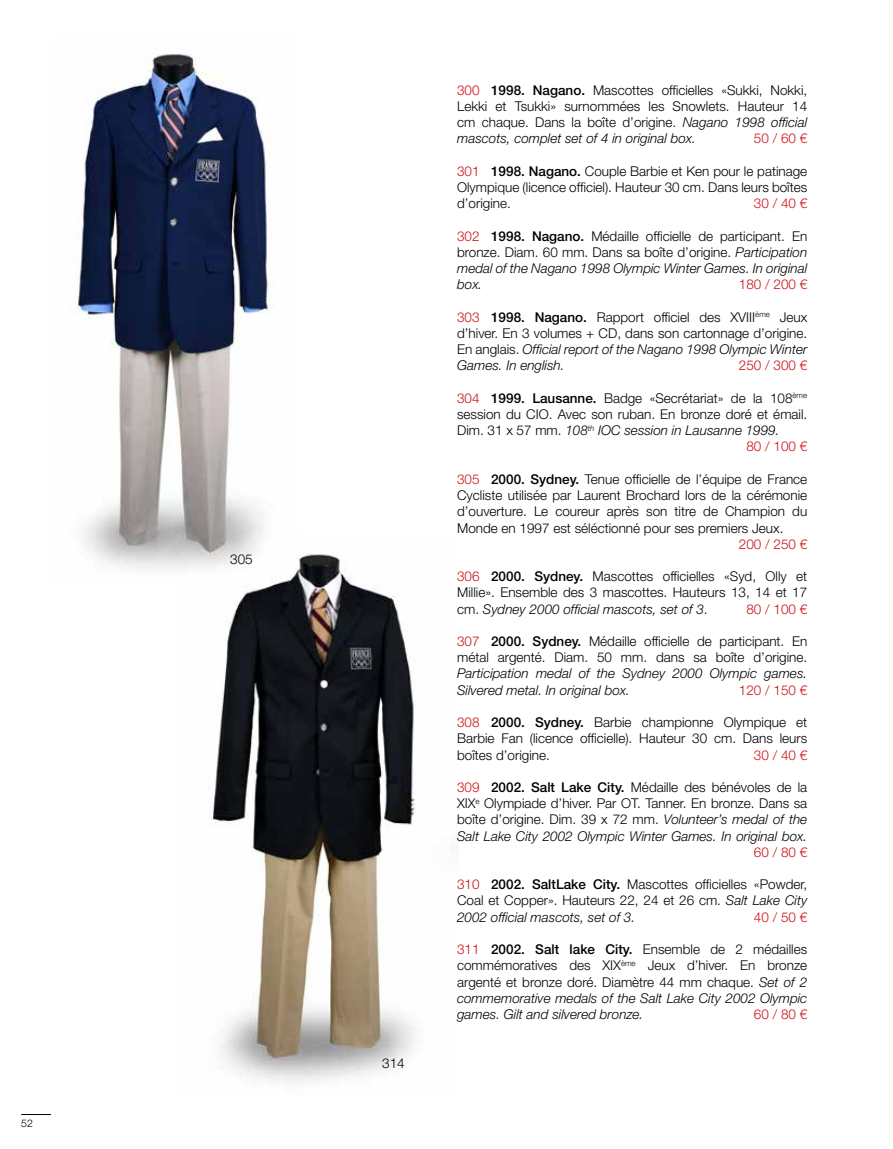
<style>
.page{position:relative;width:893px;height:1149px;background:#fff}
.page>*{position:absolute;margin:0;border:0;box-sizing:border-box;transform-origin:0 0}
.t1{font:300 13.5px/16.2px "Helvetica Neue LT Std";color:#000;text-align:justify}
.t2{font:italic 300 13.5px/16.2px "Helvetica Neue LT Std";color:#000}
.t3{font:300 13.5px "Helvetica Neue LT Std";color:#cd1013}
.t4{font:300 10.5px "Helvetica Neue LT Std";color:#000}
.s1{color:#cd1013}
.s2{font-weight:500}
.s3{font-style:italic}
.s4{font-style:normal}
</style>
<div class="page">
<hr style="left:21px;top:1113px;width:30px;height:1px;background:#000">
<img style="left:67px;top:54px;width:206px;height:515px">
<img style="left:174px;top:533px;width:242px;height:550px">
<p class="t4" style="left:21px;top:1116px;width:13px">52</p>
<p class="t1" style="left:230px;top:550px;width:24px">305</p>
<p class="t1" style="left:382px;top:1054px;width:24px">314</p>
<p class="t1" style="left:457px;top:81px;width:352px"><span class="s1">300</span> <span class="s2">1998. Nagano.</span> Mascottes officielles «Sukki, Nokki, Lekki et Tsukki» surnommées les Snowlets. Hauteur 14 cm chaque. Dans la boîte d’origine. <span class="s3">Nagano 1998 official mascots, complet set of 4 in original box.</span></p>
<p class="t3" style="left:754px;top:130px;width:55px">50 / 60 €</p>
<p class="t1" style="left:457px;top:162px;width:352px"><span class="s1">301</span> <span class="s2">1998. Nagano.</span> Couple Barbie et Ken pour le patinage Olympique (licence officiel). Hauteur 30 cm. Dans leurs boîtes d’origine.</p>
<p class="t3" style="left:754px;top:195px;width:55px">30 / 40 €</p>
<p class="t1" style="left:457px;top:227px;width:352px"><span class="s1">302</span> <span class="s2">1998. Nagano.</span> Médaille officielle de participant. En bronze. Diam. 60 mm. Dans sa boîte d’origine. <span class="s3">Participation medal of the Nagano 1998 Olympic Winter Games. In original box.</span></p>
<p class="t3" style="left:739px;top:276px;width:70px">180 / 200 €</p>
<p class="t1" style="left:457px;top:308px;width:352px"><span class="s1">303</span> <span class="s2">1998. Nagano.</span> Rapport officiel des XVIII<sup>ème</sup> Jeux d’hiver. En 3 volumes + CD, dans son cartonnage d’origine.<br>En anglais. <span class="s3">Official report of the Nagano 1998 Olympic Winter Games. In english.</span></p>
<p class="t3" style="left:739px;top:357px;width:70px">250 / 300 €</p>
<p class="t1" style="left:457px;top:389px;width:352px"><span class="s1">304</span> <span class="s2">1999. Lausanne.</span> Badge «Secrétariat» de la 108<sup>ème</sup></p>
<p class="t1" style="left:457px;top:405px;width:352px">session du CIO. Avec son ruban. En bronze doré et émail.</p>
<p class="t2" style="left:457px;top:422px;width:324px"><span class="s4">Dim. 31 x 57 mm.</span> 108<sup>th</sup> IOC session in Lausanne 1999.</p>
<p class="t3" style="left:746px;top:438px;width:62px">80 / 100 €</p>
<p class="t1" style="left:457px;top:470px;width:352px"><span class="s1">305</span> <span class="s2">2000. Sydney.</span> Tenue officielle de l’équipe de France Cycliste utilisée par Laurent Brochard lors de la cérémonie d’ouverture. Le coureur après son titre de Champion du Monde en 1997 est séléctionné pour ses premiers Jeux.</p>
<p class="t3" style="left:739px;top:535px;width:70px">200 / 250 €</p>
<p class="t1" style="left:457px;top:567px;width:352px"><span class="s1">306</span> <span class="s2">2000. Sydney.</span> Mascottes officielles «Syd, Olly et Millie». Ensemble des 3 mascottes. Hauteurs 13, 14 et 17 cm. <span class="s3">Sydney 2000 official mascots, set of 3</span>.</p>
<p class="t3" style="left:746px;top:600px;width:62px">80 / 100 €</p>
<p class="t1" style="left:457px;top:632px;width:352px"><span class="s1">307</span> <span class="s2">2000. Sydney.</span> Médaille officielle de participant. En métal argenté. Diam. 50 mm. dans sa boîte d’origine.</p>
<p class="t2" style="left:457px;top:665px;width:352px">Participation medal of the Sydney 2000 Olympic games.<br>Silvered metal. In original box.</p>
<p class="t3" style="left:739px;top:681px;width:70px">120 / 150 €</p>
<p class="t1" style="left:457px;top:713px;width:352px"><span class="s1">308</span> <span class="s2">2000. Sydney.</span> Barbie championne Olympique et Barbie Fan (licence officielle). Hauteur 30 cm. Dans leurs boîtes d’origine.</p>
<p class="t3" style="left:754px;top:746px;width:55px">30 / 40 €</p>
<p class="t1" style="left:457px;top:778px;width:352px"><span class="s1">309</span> <span class="s2">2002. Salt Lake City.</span> Médaille des bénévoles de la XIX<sup>e</sup> Olympiade d’hiver. Par OT. Tanner. En bronze. Dans sa boîte d’origine. Dim. 39 x 72 mm. <span class="s3">Volunteer’s medal of the Salt Lake City 2002 Olympic Winter Games. In original box.</span></p>
<p class="t3" style="left:754px;top:843px;width:55px">60 / 80 €</p>
<p class="t1" style="left:457px;top:875px;width:352px"><span class="s1">310</span> <span class="s2">2002. SaltLake City.</span> Mascottes officielles «Powder, Coal et Copper». Hauteurs 22, 24 et 26 cm. <span class="s3">Salt Lake City 2002 official mascots, set of 3.</span></p>
<p class="t3" style="left:754px;top:908px;width:55px">40 / 50 €</p>
<p class="t1" style="left:457px;top:940px;width:352px"><span class="s1">311</span> <span class="s2">2002. Salt lake City.</span> Ensemble de 2 médailles commémoratives des XIX<sup>ème</sup> Jeux d’hiver. En bronze argenté et bronze doré. Diamètre 44 mm chaque. <span class="s3">Set of 2 commemorative medals of the Salt Lake City 2002 Olympic games. Gilt and silvered bronze.</span></p>
<p class="t3" style="left:754px;top:1005px;width:55px">60 / 80 €</p>
</div>
